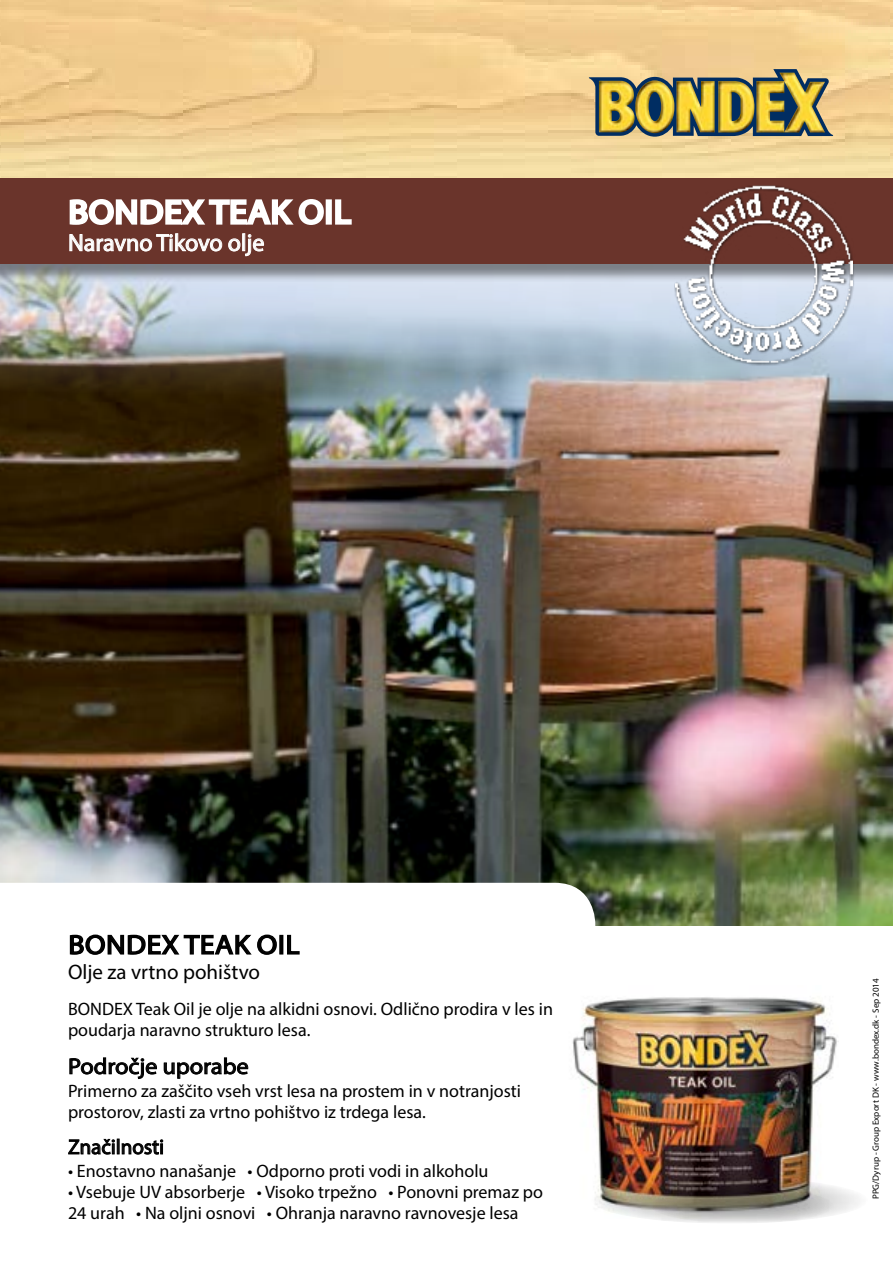
<style>
.page{position:relative;width:893px;height:1263px;background:#fff}
.page>*{position:absolute;margin:0;border:0;box-sizing:border-box;transform-origin:0 0}
.t1{font:33px "Myriad Pro";letter-spacing:.02em;color:#fff;scale:1.1 1}
.t2{font:27px "Myriad Pro";letter-spacing:.02em;color:#000;scale:1.1 1}
.t3{font:24px "Myriad Pro";color:#fff}
.t4{font:22.5px "Myriad Pro";color:#000;scale:1.08 1}
.t5{font:21px "Myriad Pro";color:#000}
.t6{font:18px/21px "Myriad Pro";color:#000}
.t7{font:9px "Myriad Pro";color:#000}
</style>
<div class="page">
<img style="left:0;top:0;width:893px;height:179px">
<svg style="left:589px;top:69px;width:244px;height:68px;background:#a89b55"></svg>
<img style="left:572px;top:997px;width:266px;height:196px">
<img style="left:591px;top:1177px;width:277px;height:47px;border-radius:50%">
<svg style="left:650px;top:1188px;width:185px;height:36px;background:#908d86"></svg>
<img style="left:0;top:282px;width:893px;height:643px">
<svg style="left:0;top:883px;width:595px;height:72px"></svg>
<div style="left:0;top:181px;width:893px;height:101px;background:#000;opacity:.45"></div>
<div style="left:0;top:179px;width:893px;height:85px;background:#6a342b"></div>
<div style="left:674px;top:185px;width:181px;height:180px;background:#000;opacity:.75"></div>
<img style="left:675px;top:185px;width:177px;height:178px">
<div style="left:326px;top:199px;width:6px;height:26px;border:3px solid #fff"></div>
<svg style="left:335px;top:199px;width:17px;height:26px"></svg>
<svg style="left:68px;top:199px;width:257px;height:67px"></svg>
<svg style="left:69px;top:926px;width:209px;height:29px"></svg>
<div style="left:279px;top:935px;width:4px;height:19px;border:2px solid #000"></div>
<svg style="left:286px;top:934px;width:14px;height:21px"></svg>
<svg style="left:69px;top:1057px;width:88px;height:22px"></svg>
<svg style="left:164px;top:1057px;width:85px;height:22px"></svg>
<svg style="left:68px;top:1139px;width:95px;height:16px"></svg>
<h1 class="t1" style="left:68px;top:192px;width:258px">BONDEX TEAK OIL</h1>
<h3 class="t3" style="left:68px;top:228px;width:198px">Naravno Tikovo olje</h3>
<h2 class="t2" style="left:68px;top:928px;width:212px">BONDEX TEAK OIL</h2>
<p class="t5" style="left:68px;top:959px;width:194px">Olje za vrtno pohištvo</p>
<p class="t6" style="left:68px;top:998px;width:486px">BONDEX Teak Oil je olje na alkidni osnovi. Odlično prodira v les in poudarja naravno strukturo lesa.</p>
<p class="t4" style="left:68px;top:1052px;width:169px">Področje uporabe</p>
<p class="t6" style="left:68px;top:1080px;width:454px">Primerno za zaščito vseh vrst lesa na prostem in v notranjosti prostorov, zlasti za vrtno pohištvo iz trdega lesa.</p>
<p class="t5" style="left:68px;top:1134px;width:98px">Značilnosti</p>
<p class="t6" style="left:68px;top:1160px;width:422px">• Enostavno nanašanje • Odporno proti vodi in alkoholu</p>
<p class="t6" style="left:68px;top:1181px;width:476px">• Vsebuje UV absorberje • Visoko trpežno • Ponovni premaz po<br>24 urah • Na oljni osnovi • Ohranja naravno ravnovesje lesa</p>
<p class="t7" style="left:870px;top:1199px;width:222px;rotate:-90deg">PPG/Dyrup - Group Export DK - www.bondex.dk - Sep 2014</p>
</div>
